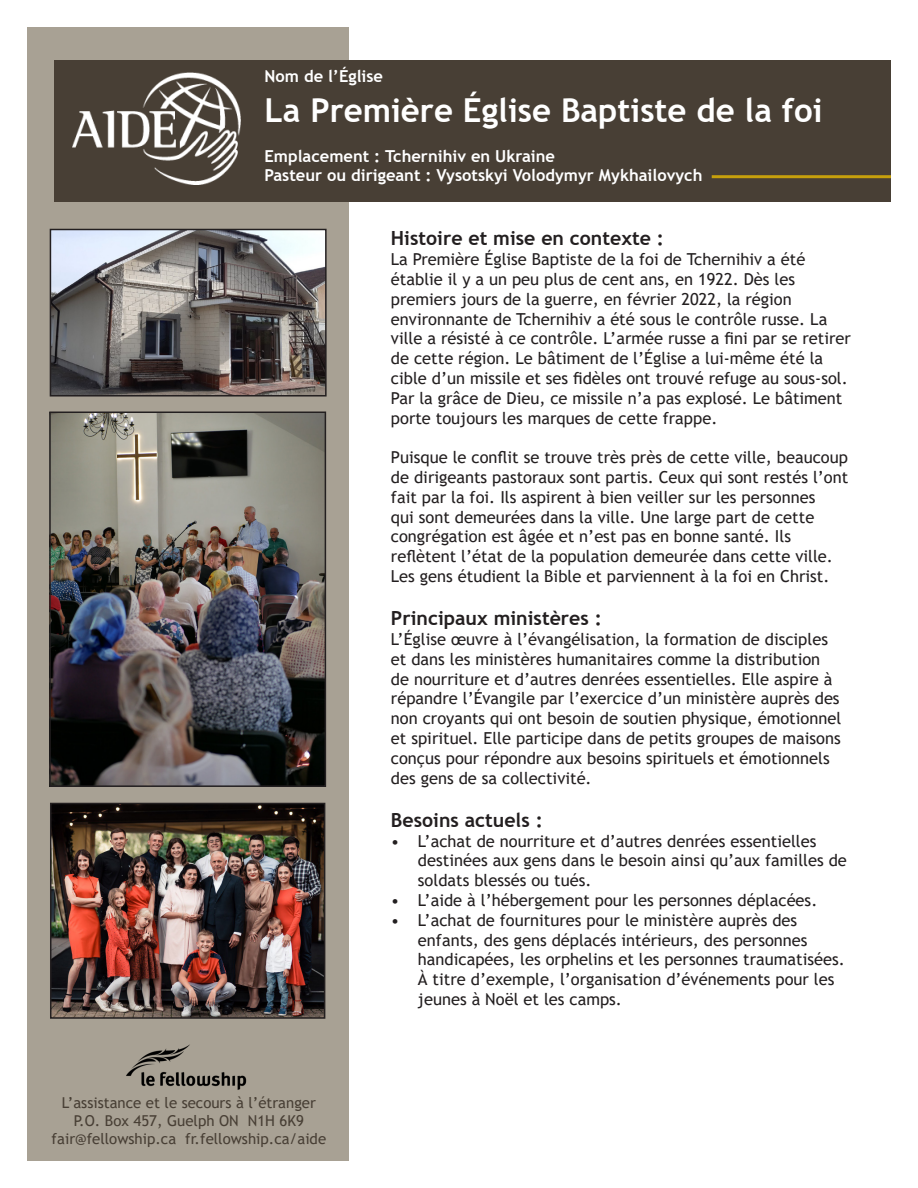
<style>
.page{position:relative;width:918px;height:1188px;background:#fff}
.page>*{position:absolute;margin:0;border:0;box-sizing:border-box;transform-origin:0 0}
.t1{font:700 33px "Trebuchet MS";color:#fff}
.t2{font:700 19.5px "Trebuchet MS";color:#231f20}
.t3{font:16.5px/19.8px "Trebuchet MS";color:#231f20}
.t4{font:700 16.5px "Trebuchet MS";color:#fff}
.t5{font:15px "Trebuchet MS";color:#483f35}
</style>
<div class="page">
<div style="left:27px;top:27px;width:322px;height:1134px;background:#a8a194"></div>
<div style="left:54px;top:60px;width:837px;height:142px;background:#483f35"></div>
<hr style="left:712px;top:175px;width:179px;height:3px;background:#c6a00c">
<img style="left:53px;top:806px;width:269px;height:210px">
<div style="left:50px;top:803px;width:275px;height:216px;border:2px solid #231f20"></div>
<img style="left:52px;top:415px;width:271px;height:369px">
<div style="left:49px;top:412px;width:277px;height:375px;border:2px solid #231f20"></div>
<img style="left:53px;top:232px;width:271px;height:162px">
<div style="left:50px;top:229px;width:277px;height:168px;border:2px solid #231f20"></div>
<img style="left:72px;top:73px;width:169px;height:111px">
<img style="left:126px;top:1044px;width:121px;height:46px">
<p class="t4" style="left:265px;top:66px;width:120px">Nom de l’Église</p>
<p class="t1" style="left:265px;top:90px;width:560px">La Première Église Baptiste de la foi</p>
<p class="t4" style="left:265px;top:146px;width:292px">Emplacement : Tchernihiv en Ukraine</p>
<p class="t4" style="left:265px;top:165px;width:439px">Pasteur ou dirigeant : Vysotskyi Volodymyr Mykhailovych</p>
<p class="t5" style="left:62px;top:1094px;width:256px">L’assistance et le secours à l’étranger</p>
<p class="t5" style="left:74px;top:1112px;width:232px">P.O. Box 457, Guelph ON N1H 6K9</p>
<p class="t5" style="left:52px;top:1130px;width:276px">fair@fellowship.ca fr.fellowship.ca/aide</p>
<p class="t2" style="left:391px;top:226px;width:275px">Histoire et mise en contexte :</p>
<p class="t3" style="left:391px;top:249px;width:462px">La Première Église Baptiste de la foi de Tchernihiv a été établie il y a un peu plus de cent ans, en 1922. Dès les premiers jours de la guerre, en février 2022, la région environnante de Tchernihiv a été sous le contrôle russe. La ville a résisté à ce contrôle. L’armée russe a fini par se retirer de cette région. Le bâtiment de l’Église a lui-même été la cible d’un missile et ses fidèles ont trouvé refuge au sous-sol.<br>Par la grâce de Dieu, ce missile n’a pas explosé. Le bâtiment porte toujours les marques de cette frappe.</p>
<p class="t3" style="left:391px;top:447px;width:459px">Puisque le conflit se trouve très près de cette ville, beaucoup de dirigeants pastoraux sont partis. Ceux qui sont restés l’ont fait par la foi. Ils aspirent à bien veiller sur les personnes<br>qui sont demeurées dans la ville. Une large part de cette congrégation est âgée et n’est pas en bonne santé. Ils reflètent l’état de la population demeurée dans cette ville.<br>Les gens étudient la Bible et parviennent à la foi en Christ.</p>
<p class="t2" style="left:391px;top:606px;width:212px">Principaux ministères :</p>
<p class="t3" style="left:391px;top:629px;width:452px">L’Église œuvre à l’évangélisation, la formation de disciples et dans les ministères humanitaires comme la distribution de nourriture et d’autres denrées essentielles. Elle aspire à répandre l’Évangile par l’exercice d’un ministère auprès des non croyants qui ont besoin de soutien physique, émotionnel et spirituel. Elle participe dans de petits groupes de maisons conçus pour répondre aux besoins spirituels et émotionnels des gens de sa collectivité.</p>
<p class="t2" style="left:391px;top:808px;width:153px">Besoins actuels :</p>
<p class="t3" style="left:418px;top:831px;width:430px;text-indent:-27px">• L’achat de nourriture et d’autres denrées essentielles destinées aux gens dans le besoin ainsi qu’aux familles de soldats blessés ou tués.</p>
<p class="t3" style="left:391px;top:890px;width:428px">• L’aide à l’hébergement pour les personnes déplacées.</p>
<p class="t3" style="left:418px;top:910px;width:428px;text-indent:-27px">• L’achat de fournitures pour le ministère auprès des enfants, des gens déplacés intérieurs, des personnes handicapées, les orphelins et les personnes traumatisées.<br>À titre d’exemple, l’organisation d’événements pour les jeunes à Noël et les camps.</p>
</div>
